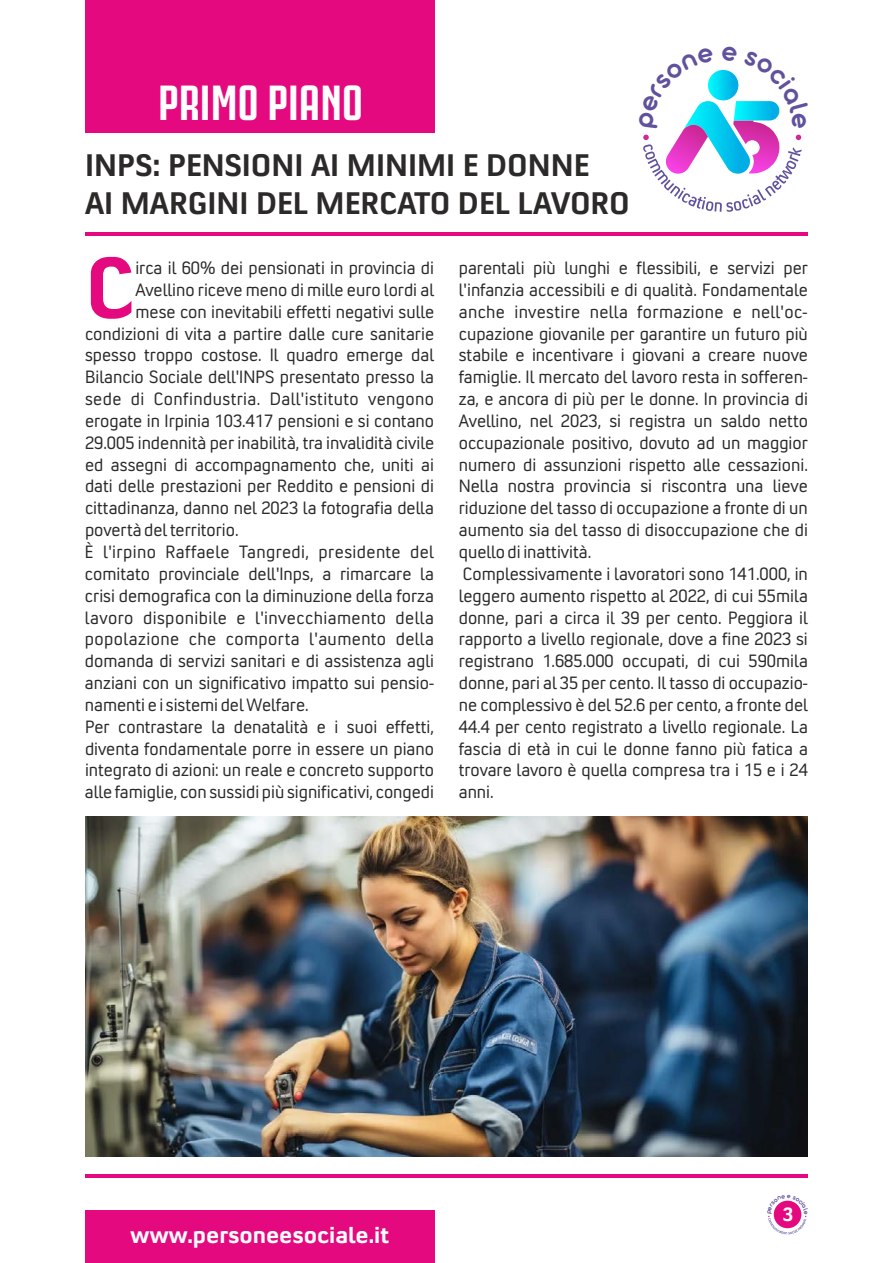
<style>
.page{position:relative;width:893px;height:1263px;background:#fff}
.page>*{position:absolute;margin:0;border:0;box-sizing:border-box;transform-origin:0 0}
.t1{font:700 86.85px "Convection";color:#e5097f}
.t2{font:700 49.5px "Juventus Fans";color:#fefefe}
.t3{font:700 31.5px/38.2px "Convection";color:#2b2a29}
.t4{font:700 23.4px "Convection";color:#fefefe}
.t5{font:700 19.5px "Convection";color:#fefefe}
.t6{font:18px/21.9px "Convection";color:#2b2a29;text-align:justify}
.t7{font:18px "Convection";letter-spacing:.02em;color:#2b2a29}
</style>
<div class="page">
<hr style="left:85px;top:232px;width:723px;height:4px;background:#e5097f">
<hr style="left:85px;top:1174px;width:723px;height:4px;background:#e5097f">
<div style="left:85px;top:0;width:349px;height:132px;background:#e5097f"></div>
<div style="left:85px;top:1211px;width:349px;height:52px;background:#e5097f"></div>
<img style="left:85px;top:816px;width:723px;height:340px">
<svg style="left:643px;top:69px;width:159px;height:143px"></svg>
<svg style="left:768px;top:1200px;width:39px;height:34px"></svg>
<h2 class="t2" style="left:158px;top:83px;width:207px">PRIMO PIANO</h2>
<h3 class="t3" style="left:85px;top:149px;width:546px">INPS: PENSIONI AI MINIMI E DONNE<br>AI MARGINI DEL MERCATO DEL LAVORO</h3>
<h1 class="t1" style="left:85px;top:257px;width:52px">C</h1>
<p class="t6" style="left:135px;top:259px;width:300px">irca il 60% dei pensionati in provincia di</p>
<p class="t6" style="left:135px;top:280px;width:300px">Avellino riceve meno di mille euro lordi al</p>
<p class="t6" style="left:135px;top:302px;width:300px">mese con inevitabili effetti negativi sulle</p>
<p class="t6" style="left:85px;top:324px;width:351px">condizioni di vita a partire dalle cure sanitarie</p>
<p class="t6" style="left:85px;top:346px;width:351px">spesso troppo costose. Il quadro emerge dal</p>
<p class="t6" style="left:85px;top:368px;width:351px">Bilancio Sociale dell'INPS presentato presso la</p>
<p class="t7" style="left:85px;top:393px;width:351px">sede di Confindustria. Dall'istituto vengono</p>
<p class="t6" style="left:85px;top:411px;width:351px">erogate in Irpinia 103.417 pensioni e si contano</p>
<p class="t6" style="left:85px;top:433px;width:351px">29.005 indennità per inabilità, tra invalidità civile</p>
<p class="t6" style="left:85px;top:455px;width:351px">ed assegni di accompagnamento che, uniti ai</p>
<p class="t6" style="left:85px;top:477px;width:351px">dati delle prestazioni per Reddito e pensioni di</p>
<p class="t6" style="left:85px;top:499px;width:351px">cittadinanza, danno nel 2023 la fotografia della</p>
<p class="t6" style="left:85px;top:521px;width:155px">povertà del territorio.</p>
<p class="t6" style="left:85px;top:543px;width:351px">È l'irpino Raffaele Tangredi, presidente del comitato provinciale dell'Inps, a rimarcare la crisi demografica con la diminuzione della forza lavoro disponibile e l'invecchiamento della popolazione che comporta l'aumento della domanda di servizi sanitari e di assistenza agli anziani con un significativo impatto sui pensio&shy;namenti e i sistemi del Welfare.</p>
<p class="t6" style="left:85px;top:717px;width:351px">Per contrastare la denatalità e i suoi effetti, diventa fondamentale porre in essere un piano integrato di azioni: un reale e concreto supporto alle famiglie, con sussidi più significativi, congedi</p>
<p class="t6" style="left:459px;top:259px;width:351px;text-align:left">parentali più lunghi e flessibili, e servizi per l'infanzia accessibili e di qualità. Fondamentale anche investire nella formazione e nell'oc&shy;cupazione giovanile per garantire un futuro più stabile e incentivare i giovani a creare nuove famiglie. Il mercato del lavoro resta in sofferen&shy;za, e ancora di più per le donne. In provincia di Avellino, nel 2023, si registra un saldo netto occupazionale positivo, dovuto ad un maggior numero di assunzioni rispetto alle cessazioni.<br>Nella nostra provincia si riscontra una lieve riduzione del tasso di occupazione a fronte di un aumento sia del tasso di disoccupazione che di quello di inattività.<br>Complessivamente i lavoratori sono 141.000, in leggero aumento rispetto al 2022, di cui 55mila donne, pari a circa il 39 per cento. Peggiora il rapporto a livello regionale, dove a fine 2023 si registrano 1.685.000 occupati, di cui 590mila donne, pari al 35 per cento. Il tasso di occupazio&shy;ne complessivo è del 52.6 per cento, a fronte del 44.4 per cento registrato a livello regionale. La fascia di età in cui le donne fanno più fatica a trovare lavoro è quella compresa tra i 15 e i 24 anni.</p>
<p class="t4" style="left:130px;top:1226px;width:260px">www.personeesociale.it</p>
<p class="t5" style="left:783px;top:1207px;width:12px">3</p>
</div>
